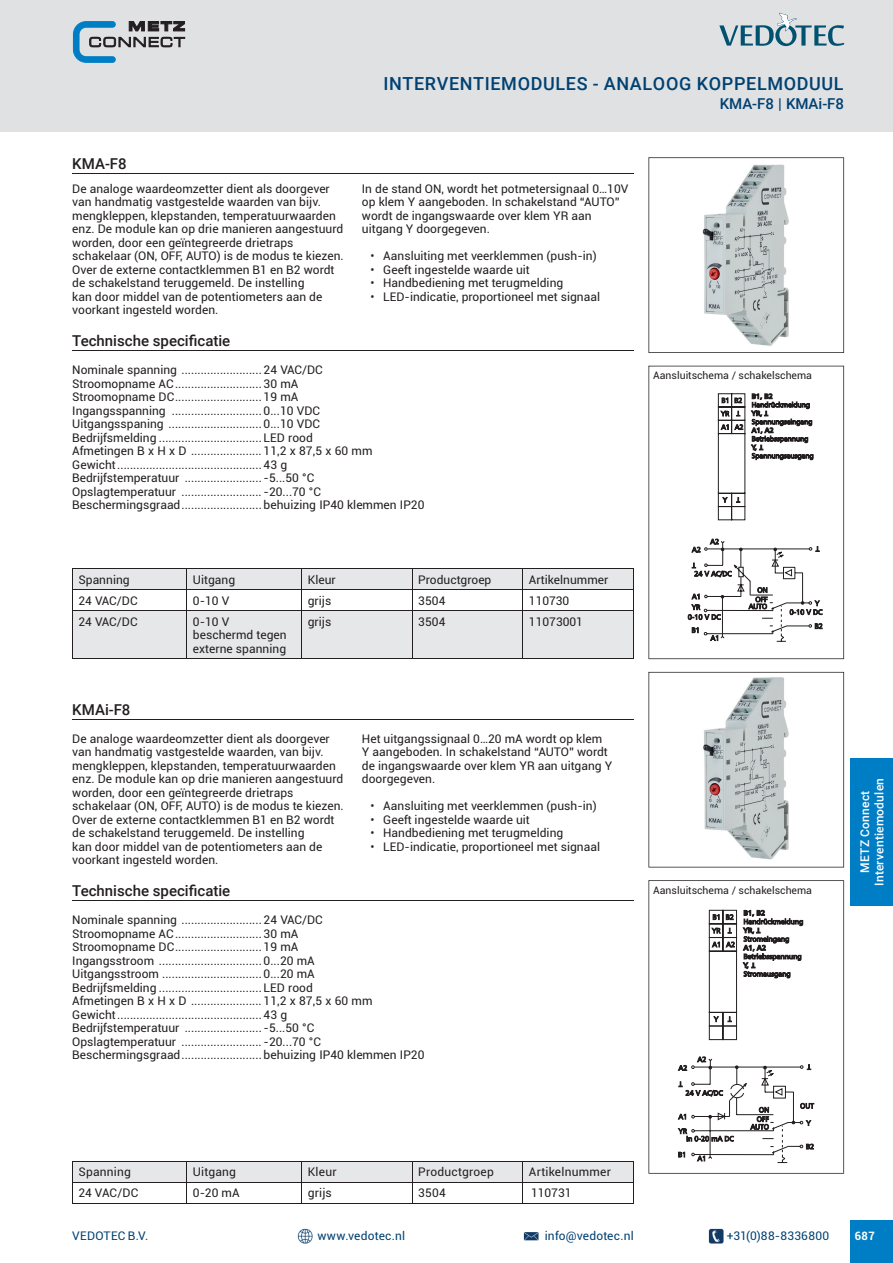
<style>
.page{position:relative;width:893px;height:1263px;background:#fff}
.page>*{position:absolute;margin:0;border:0;box-sizing:border-box;transform-origin:0 0}
.t1{font:500 18px "Roboto";letter-spacing:.035em;color:#004172}
.t2{font:500 15px "Roboto";color:#231f20}
.t3{font:500 15px "Roboto";color:#004172}
.t4{font:12px/13.5px "Roboto";letter-spacing:.005em;color:#231f20}
.t5{font:12px "Roboto";letter-spacing:.02em;color:#004172}
.t6{font:500 12px/14.4px "Roboto";letter-spacing:.02em;color:#fff;text-align:center}
.t7{font:700 11.7px "Roboto";color:#fff;scale:.95 1}
.t8{font:10.5px "Roboto";color:#231f20}
</style>
<div class="page">
<div style="left:850px;top:758px;width:43px;height:148px;background:#007ec5"></div>
<div style="left:850px;top:1220px;width:43px;height:43px;background:#007ec5"></div>
<div style="left:0;top:0;width:893px;height:132px;background:#e0e1e3"></div>
<svg style="left:719px;top:13px;width:125px;height:33px"></svg>
<svg style="left:73px;top:21px;width:112px;height:41px"></svg>
<img style="left:709px;top:1229px;width:14px;height:14px">
<img style="left:298px;top:1229px;width:14px;height:14px">
<img style="left:524px;top:1232px;width:14px;height:9px">
<svg style="left:648px;top:157px;width:196px;height:196px"></svg>
<hr style="left:72px;top:173px;width:562px;height:1px;background:#231f20">
<hr style="left:72px;top:350px;width:562px;height:1px;background:#231f20">
<svg style="left:648px;top:366px;width:196px;height:293px"></svg>
<svg style="left:687px;top:538px;width:136px;height:104px"></svg>
<svg style="left:648px;top:672px;width:196px;height:195px"></svg>
<hr style="left:72px;top:719px;width:562px;height:1px;background:#231f20">
<hr style="left:72px;top:900px;width:562px;height:1px;background:#231f20">
<svg style="left:648px;top:880px;width:196px;height:294px"></svg>
<div style="left:668px;top:1052px;width:157px;height:119px;background:#fff"></div>
<svg style="left:678px;top:1056px;width:137px;height:107px"></svg>
<div style="left:73px;top:612px;width:560px;height:47px;background:#e6e7e9"></div>
<svg style="left:72px;top:569px;width:562px;height:42px"></svg>
<hr style="left:72px;top:611px;width:115px;height:1px;background:#231f20">
<hr style="left:72px;top:611px;width:1px;height:48px;background:#231f20">
<hr style="left:187px;top:611px;width:115px;height:1px;background:#231f20">
<hr style="left:187px;top:611px;width:1px;height:48px;background:#231f20">
<hr style="left:302px;top:611px;width:110px;height:1px;background:#231f20">
<hr style="left:302px;top:611px;width:1px;height:48px;background:#231f20">
<hr style="left:412px;top:611px;width:111px;height:1px;background:#231f20">
<hr style="left:412px;top:611px;width:1px;height:48px;background:#231f20">
<hr style="left:523px;top:611px;width:111px;height:1px;background:#231f20">
<hr style="left:523px;top:611px;width:1px;height:48px;background:#231f20">
<hr style="left:633px;top:611px;width:1px;height:48px;background:#231f20">
<hr style="left:72px;top:659px;width:115px;height:1px;background:#231f20">
<hr style="left:187px;top:659px;width:115px;height:1px;background:#231f20">
<hr style="left:302px;top:659px;width:110px;height:1px;background:#231f20">
<hr style="left:412px;top:659px;width:111px;height:1px;background:#231f20">
<hr style="left:523px;top:659px;width:111px;height:1px;background:#231f20">
<svg style="left:72px;top:1161px;width:562px;height:42px"></svg>
<hr style="left:72px;top:1203px;width:115px;height:1px;background:#231f20">
<hr style="left:187px;top:1203px;width:115px;height:1px;background:#231f20">
<hr style="left:302px;top:1203px;width:110px;height:1px;background:#231f20">
<hr style="left:412px;top:1203px;width:111px;height:1px;background:#231f20">
<hr style="left:523px;top:1203px;width:111px;height:1px;background:#231f20">
<h1 class="t1" style="left:383px;top:71px;width:462px">INTERVENTIEMODULES - ANALOOG KOPPELMODUUL</h1>
<p class="t2" style="left:72px;top:153px;width:56px">KMA-F8</p>
<p class="t4" style="left:72px;top:181px;width:273px">De analoge waardeomzetter dient als doorgever van handmatig vastgestelde waarden van bijv. mengkleppen, klepstanden, temperatuurwaarden enz. De module kan op drie manieren aangestuurd worden, door een geïntegreerde drietraps schakelaar (ON, OFF, AUTO) is de modus te kiezen.<br>Over de externe contactklemmen B1 en B2 wordt de schakelstand teruggemeld. De instelling<br>kan door middel van de potentiometers aan de voorkant ingesteld worden.</p>
<p class="t4" style="left:362px;top:181px;width:268px">In de stand ON, wordt het potmetersignaal 0…10V op klem Y aangeboden. In schakelstand “AUTO” wordt de ingangswaarde over klem YR aan uitgang Y doorgegeven.</p>
<p class="t4" style="left:370px;top:249px;width:228px">• Aansluiting met veerklemmen (push-in)</p>
<p class="t4" style="left:370px;top:262px;width:161px">• Geeft ingestelde waarde uit</p>
<p class="t4" style="left:370px;top:276px;width:194px">• Handbediening met terugmelding</p>
<p class="t4" style="left:370px;top:289px;width:231px">• LED-indicatie, proportioneel met signaal</p>
<p class="t3" style="left:720px;top:93px;width:126px">KMA-F8 | KMAi-F8</p>
<p class="t2" style="left:72px;top:330px;width:160px">Technische specificatie</p>
<p class="t4" style="left:72px;top:363px;width:354px">Nominale spanning ......................... 24 VAC/DC<br>Stroomopname AC ........................... 30 mA<br>Stroomopname DC ........................... 19 mA<br>Ingangsspanning ............................ 0...10 VDC<br>Uitgangsspaning ............................. 0...10 VDC<br>Bedrijfsmelding ................................ LED rood<br>Afmetingen B x H x D ...................... 11,2 x 87,5 x 60 mm<br>Gewicht .............................................43 g<br>Bedrijfstemperatuur ........................ -5...50 °C<br>Opslagtemperatuur ......................... -20...70 °C Beschermingsgraad ......................... behuizing IP40 klemmen IP20</p>
<p class="t8" style="left:653px;top:368px;width:160px">Aansluitschema / schakelschema</p>
<p class="t4" style="left:78px;top:572px;width:53px">Spanning</p>
<p class="t4" style="left:193px;top:572px;width:44px">Uitgang</p>
<p class="t4" style="left:308px;top:572px;width:30px">Kleur</p>
<p class="t4" style="left:418px;top:572px;width:75px">Productgroep</p>
<p class="t4" style="left:529px;top:572px;width:81px">Artikelnummer</p>
<p class="t4" style="left:78px;top:593px;width:61px">24 VAC/DC</p>
<p class="t4" style="left:193px;top:593px;width:38px">0-10 V</p>
<p class="t4" style="left:308px;top:593px;width:25px">grijs</p>
<p class="t4" style="left:418px;top:593px;width:29px">3504</p>
<p class="t4" style="left:529px;top:593px;width:42px">110730</p>
<p class="t4" style="left:78px;top:614px;width:61px">24 VAC/DC</p>
<p class="t4" style="left:193px;top:614px;width:95px">0-10 V beschermd tegen externe spanning</p>
<p class="t4" style="left:308px;top:614px;width:25px">grijs</p>
<p class="t4" style="left:418px;top:614px;width:29px">3504</p>
<p class="t4" style="left:529px;top:614px;width:56px">11073001</p>
<p class="t2" style="left:72px;top:699px;width:60px">KMAi-F8</p>
<p class="t4" style="left:72px;top:731px;width:273px">De analoge waardeomzetter dient als doorgever van handmatig vastgestelde waarden, van bijv. mengkleppen, klepstanden, temperatuurwaarden enz. De module kan op drie manieren aangestuurd worden, door een geïntegreerde drietraps schakelaar (ON, OFF, AUTO) is de modus te kiezen.<br>Over de externe contactklemmen B1 en B2 wordt de schakelstand teruggemeld. De instelling<br>kan door middel van de potentiometers aan de voorkant ingesteld worden.</p>
<p class="t4" style="left:362px;top:731px;width:252px">Het uitgangssignaal 0…20 mA wordt op klem Y aangeboden. In schakelstand “AUTO” wordt de ingangswaarde over klem YR aan uitgang Y doorgegeven.</p>
<p class="t4" style="left:370px;top:799px;width:228px">• Aansluiting met veerklemmen (push-in)</p>
<p class="t4" style="left:370px;top:812px;width:161px">• Geeft ingestelde waarde uit</p>
<p class="t4" style="left:370px;top:826px;width:194px">• Handbediening met terugmelding</p>
<p class="t4" style="left:370px;top:839px;width:231px">• LED-indicatie, proportioneel met signaal</p>
<p class="t2" style="left:72px;top:880px;width:160px">Technische specificatie</p>
<p class="t4" style="left:72px;top:913px;width:354px">Nominale spanning ......................... 24 VAC/DC<br>Stroomopname AC ........................... 30 mA<br>Stroomopname DC ........................... 19 mA<br>Ingangsstroom ................................ 0...20 mA<br>Uitgangsstroom ............................... 0...20 mA<br>Bedrijfsmelding ................................ LED rood<br>Afmetingen B x H x D ...................... 11,2 x 87,5 x 60 mm<br>Gewicht .............................................43 g<br>Bedrijfstemperatuur ........................ -5...50 °C<br>Opslagtemperatuur ......................... -20...70 °C Beschermingsgraad ......................... behuizing IP40 klemmen IP20</p>
<p class="t8" style="left:653px;top:883px;width:160px">Aansluitschema / schakelschema</p>
<p class="t6" style="left:857px;top:886px;width:109px;rotate:-90deg">METZ Connect<br>Interventiemodulen</p>
<p class="t4" style="left:78px;top:1165px;width:54px">Spanning</p>
<p class="t4" style="left:193px;top:1165px;width:45px">Uitgang</p>
<p class="t4" style="left:308px;top:1165px;width:30px">Kleur</p>
<p class="t4" style="left:418px;top:1165px;width:77px">Productgroep</p>
<p class="t4" style="left:529px;top:1165px;width:84px">Artikelnummer</p>
<p class="t4" style="left:78px;top:1186px;width:61px">24 VAC/DC</p>
<p class="t4" style="left:193px;top:1186px;width:48px">0-20 mA</p>
<p class="t4" style="left:308px;top:1186px;width:26px">grijs</p>
<p class="t4" style="left:418px;top:1186px;width:29px">3504</p>
<p class="t4" style="left:531px;top:1186px;width:42px">110731</p>
<p class="t5" style="left:72px;top:1227px;width:77px">VEDOTEC B.V.</p>
<p class="t5" style="left:317px;top:1227px;width:89px">www.vedotec.nl</p>
<p class="t5" style="left:545px;top:1227px;width:91px">info@vedotec.nl</p>
<p class="t5" style="left:727px;top:1227px;width:104px">+31(0)88-8336800</p>
<p class="t7" style="left:855px;top:1227px;width:23px">687</p>
</div>
